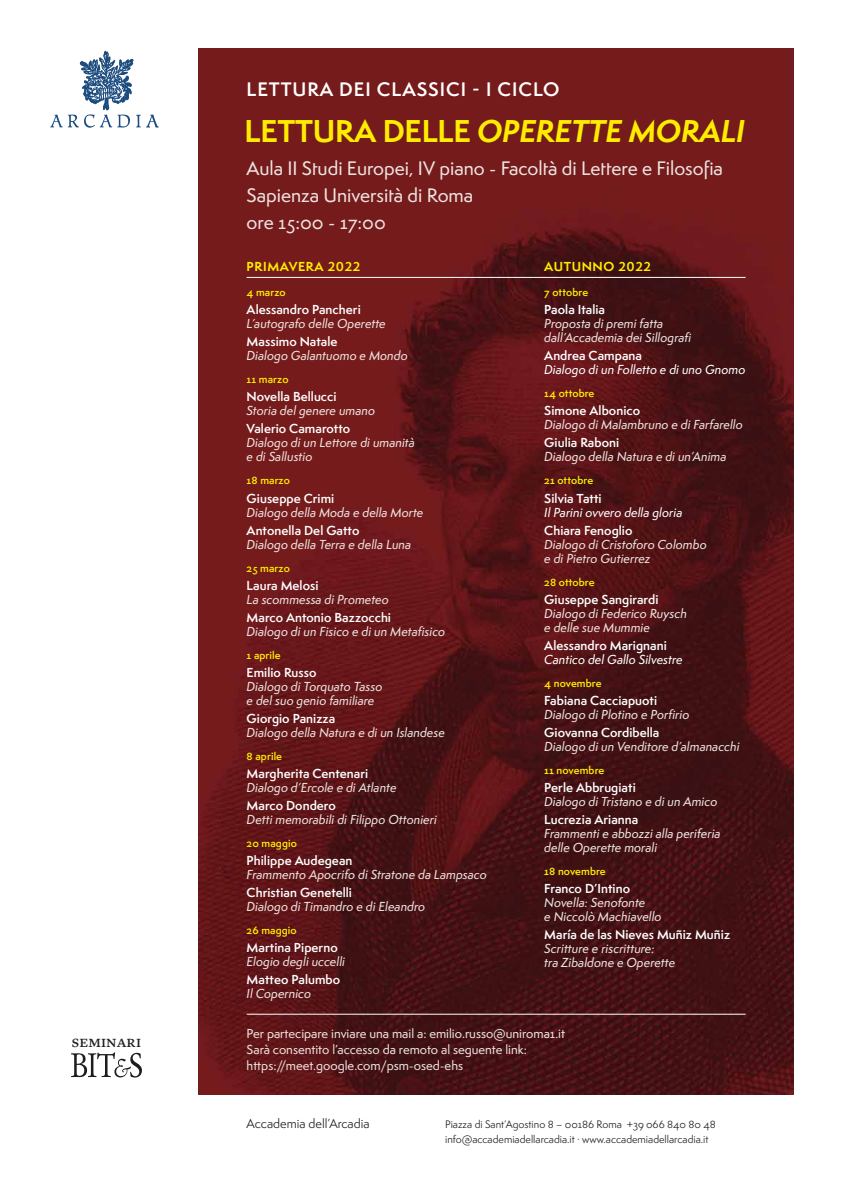
<style>
.page{position:relative;width:842px;height:1191px;background:#fff}
.page>*{position:absolute;margin:0;border:0;box-sizing:border-box;transform-origin:0 0}
.t1{font:italic 700 29px "Semplicita Pro";letter-spacing:-.01em;color:#ffed00}
.t2{font:500 18px/27px "Semplicita Pro";color:#eee3e0}
.t3{font:600 18px "Semplicita Pro";letter-spacing:.05em;color:#fff}
.t4{font:15.5px "Lyon Text Regular No.2";letter-spacing:.01em;color:#1d1d1b}
.t5{font:12px/14px "Semplicita Pro Med It";color:#eee3e0}
.t6{font:600 12px "Semplicita Pro";letter-spacing:.005em;color:#fff}
.t7{font:500 12px/16px "Semplicita Pro";color:#eee3e0}
.t8{font:12px "Semplicita Pro Med It";color:#fff}
.t9{font:700 12px "Semplicita Pro";letter-spacing:.05em;color:#ffed00}
.t10{font:12px "Semplicita Pro";color:#1d1d1b}
.t11{font:600 10px "Semplicita Pro";letter-spacing:.01em;color:#ffed00}
.t12{font:10px/15px "Semplicita Pro";color:#1d1d1b}
.s1{font-style:normal}
</style>
<div class="page">
<img style="left:198px;top:48px;width:596px;height:1046px">
<hr style="left:247px;top:277px;width:499px;height:1px;background:#fff">
<hr style="left:247px;top:1014px;width:499px;height:1px;background:#fff">
<svg style="left:50px;top:51px;width:109px;height:77px"></svg>
<svg style="left:71px;top:1052px;width:71px;height:25px"></svg>
<h2 class="t3" style="left:247px;top:76px;width:314px">LETTURA DEI CLASSICI - I CICLO</h2>
<h1 class="t1" style="left:245px;top:109px;width:502px"><span class="s1">LETTURA DELLE</span> OPERETTE MORALI</h1>
<h2 class="t2" style="left:247px;top:154px;width:478px">Aula II Studi Europei, IV piano - Facoltà di Lettere e Filosofia<br>Sapienza Università di Roma<br>ore 15:00 - 17:00</h2>
<p class="t9" style="left:247px;top:258px;width:115px">PRIMAVERA 2022</p>
<p class="t11" style="left:247px;top:285px;width:41px">4 marzo</p>
<p class="t6" style="left:247px;top:301px;width:116px">Alessandro Pancheri</p>
<p class="t5" style="left:247px;top:317px;width:141px">L’autografo delle Operette</p>
<p class="t6" style="left:247px;top:333px;width:92px">Massimo Natale</p>
<p class="t5" style="left:247px;top:349px;width:163px">Dialogo Galantuomo e Mondo</p>
<p class="t11" style="left:247px;top:372px;width:43px">11 marzo</p>
<p class="t6" style="left:247px;top:388px;width:91px">Novella Bellucci</p>
<p class="t5" style="left:247px;top:404px;width:130px">Storia del genere umano</p>
<p class="t6" style="left:247px;top:420px;width:105px">Valerio Camarotto</p>
<p class="t5" style="left:247px;top:436px;width:170px">Dialogo di un Lettore di umanità e di Sallustio</p>
<p class="t11" style="left:247px;top:473px;width:45px">18 marzo</p>
<p class="t6" style="left:247px;top:489px;width:89px">Giuseppe Crimi</p>
<p class="t5" style="left:247px;top:505px;width:178px">Dialogo della Moda e della Morte</p>
<p class="t6" style="left:247px;top:521px;width:114px">Antonella Del Gatto</p>
<p class="t5" style="left:247px;top:537px;width:166px">Dialogo della Terra e della Luna</p>
<p class="t11" style="left:247px;top:560px;width:45px">25 marzo</p>
<p class="t6" style="left:247px;top:576px;width:73px">Laura Melosi</p>
<p class="t5" style="left:247px;top:592px;width:144px">La scommessa di Prometeo</p>
<p class="t6" style="left:247px;top:608px;width:146px">Marco Antonio Bazzocchi</p>
<p class="t5" style="left:247px;top:624px;width:200px">Dialogo di un Fisico e di un Metafisico</p>
<p class="t11" style="left:247px;top:647px;width:36px">1 aprile</p>
<p class="t6" style="left:247px;top:663px;width:71px">Emilio Russo</p>
<p class="t5" style="left:247px;top:679px;width:137px">Dialogo di Torquato Tasso e del suo genio familiare</p>
<p class="t6" style="left:247px;top:709px;width:90px">Giorgio Panizza</p>
<p class="t5" style="left:247px;top:725px;width:200px">Dialogo della Natura e di un Islandese</p>
<p class="t11" style="left:247px;top:748px;width:37px">8 aprile</p>
<p class="t6" style="left:247px;top:764px;width:123px">Margherita Centenari</p>
<p class="t5" style="left:247px;top:780px;width:151px">Dialogo d’Ercole e di Atlante</p>
<p class="t6" style="left:247px;top:796px;width:91px">Marco Dondero</p>
<p class="t5" style="left:247px;top:812px;width:192px">Detti memorabili di Filippo Ottonieri</p>
<p class="t11" style="left:247px;top:835px;width:52px">20 maggio</p>
<p class="t6" style="left:247px;top:851px;width:107px">Philippe Audegean</p>
<p class="t5" style="left:247px;top:867px;width:242px">Frammento Apocrifo di Stratone da Lampsaco</p>
<p class="t6" style="left:247px;top:883px;width:107px">Christian Genetelli</p>
<p class="t5" style="left:247px;top:899px;width:180px">Dialogo di Timandro e di Eleandro</p>
<p class="t11" style="left:247px;top:922px;width:51px">26 maggio</p>
<p class="t6" style="left:247px;top:938px;width:93px">Martina Piperno</p>
<p class="t5" style="left:247px;top:954px;width:100px">Elogio degli uccelli</p>
<p class="t6" style="left:247px;top:970px;width:95px">Matteo Palumbo</p>
<p class="t5" style="left:247px;top:986px;width:66px">Il Copernico</p>
<p class="t9" style="left:544px;top:258px;width:108px">AUTUNNO 2022</p>
<p class="t11" style="left:544px;top:285px;width:45px">7 ottobre</p>
<p class="t6" style="left:544px;top:301px;width:62px">Paola Italia</p>
<p class="t5" style="left:544px;top:317px;width:149px">Proposta di premi fatta dall’Accademia dei Sillografi</p>
<p class="t6" style="left:544px;top:347px;width:99px">Andrea Campana</p>
<p class="t8" style="left:544px;top:361px;width:203px">Dialogo di un Folletto e di uno Gnomo</p>
<p class="t11" style="left:544px;top:386px;width:52px">14 ottobre</p>
<p class="t6" style="left:544px;top:402px;width:97px">Simone Albonico</p>
<p class="t5" style="left:544px;top:418px;width:200px">Dialogo di Malambruno e di Farfarello</p>
<p class="t6" style="left:544px;top:434px;width:77px">Giulia Raboni</p>
<p class="t5" style="left:544px;top:450px;width:184px">Dialogo della Natura e di un’Anima</p>
<p class="t11" style="left:544px;top:473px;width:50px">21 ottobre</p>
<p class="t6" style="left:544px;top:489px;width:59px">Silvia Tatti</p>
<p class="t8" style="left:544px;top:503px;width:140px">Il Parini ovvero della gloria</p>
<p class="t6" style="left:544px;top:521px;width:90px">Chiara Fenoglio</p>
<p class="t5" style="left:544px;top:537px;width:164px">Dialogo di Cristoforo Colombo e di Pietro Gutierrez</p>
<p class="t11" style="left:544px;top:574px;width:52px">28 ottobre</p>
<p class="t6" style="left:544px;top:590px;width:116px">Giuseppe Sangirardi</p>
<p class="t5" style="left:544px;top:606px;width:144px">Dialogo di Federico Ruysch e delle sue Mummie</p>
<p class="t6" style="left:544px;top:636px;width:124px">Alessandro Marignani</p>
<p class="t8" style="left:544px;top:650px;width:140px">Cantico del Gallo Silvestre</p>
<p class="t11" style="left:544px;top:675px;width:59px">4 novembre</p>
<p class="t6" style="left:544px;top:691px;width:114px">Fabiana Cacciapuoti</p>
<p class="t5" style="left:544px;top:707px;width:147px">Dialogo di Plotino e Porfirio</p>
<p class="t6" style="left:544px;top:723px;width:117px">Giovanna Cordibella</p>
<p class="t5" style="left:544px;top:739px;width:197px">Dialogo di un Venditore d’almanacchi</p>
<p class="t11" style="left:544px;top:762px;width:61px">11 novembre</p>
<p class="t6" style="left:544px;top:778px;width:93px">Perle Abbrugiati</p>
<p class="t5" style="left:544px;top:794px;width:175px">Dialogo di Tristano e di un Amico</p>
<p class="t6" style="left:544px;top:810px;width:96px">Lucrezia Arianna</p>
<p class="t5" style="left:544px;top:826px;width:178px">Frammenti e abbozzi alla periferia delle Operette morali</p>
<p class="t11" style="left:544px;top:863px;width:63px">18 novembre</p>
<p class="t6" style="left:544px;top:879px;width:87px">Franco D’Intino</p>
<p class="t5" style="left:544px;top:895px;width:119px">Novella: Senofonte<br>e Niccolò Machiavello</p>
<p class="t6" style="left:544px;top:925px;width:187px">María de las Nieves Muñiz Muñiz</p>
<p class="t5" style="left:544px;top:941px;width:132px">Scritture e riscritture:<br>tra Zibaldone e Operette</p>
<p class="t4" style="left:72px;top:1029px;width:71px">SEMINARI</p>
<p class="t7" style="left:247px;top:1025px;width:320px">Per partecipare inviare una mail a: emilio.russo@uniroma1.it<br>Sarà consentito l’accesso da remoto al seguente link: https://meet.google.com/psm-osed-ehs</p>
<p class="t10" style="left:247px;top:1114px;width:124px">Accademia dell’Arcadia</p>
<p class="t12" style="left:445px;top:1116px;width:272px">Piazza di Sant’Agostino 8 – 00186 Roma +39 066 840 80 48 info@accademiadellarcadia.it · www.accademiadellarcadia.it</p>
</div>
